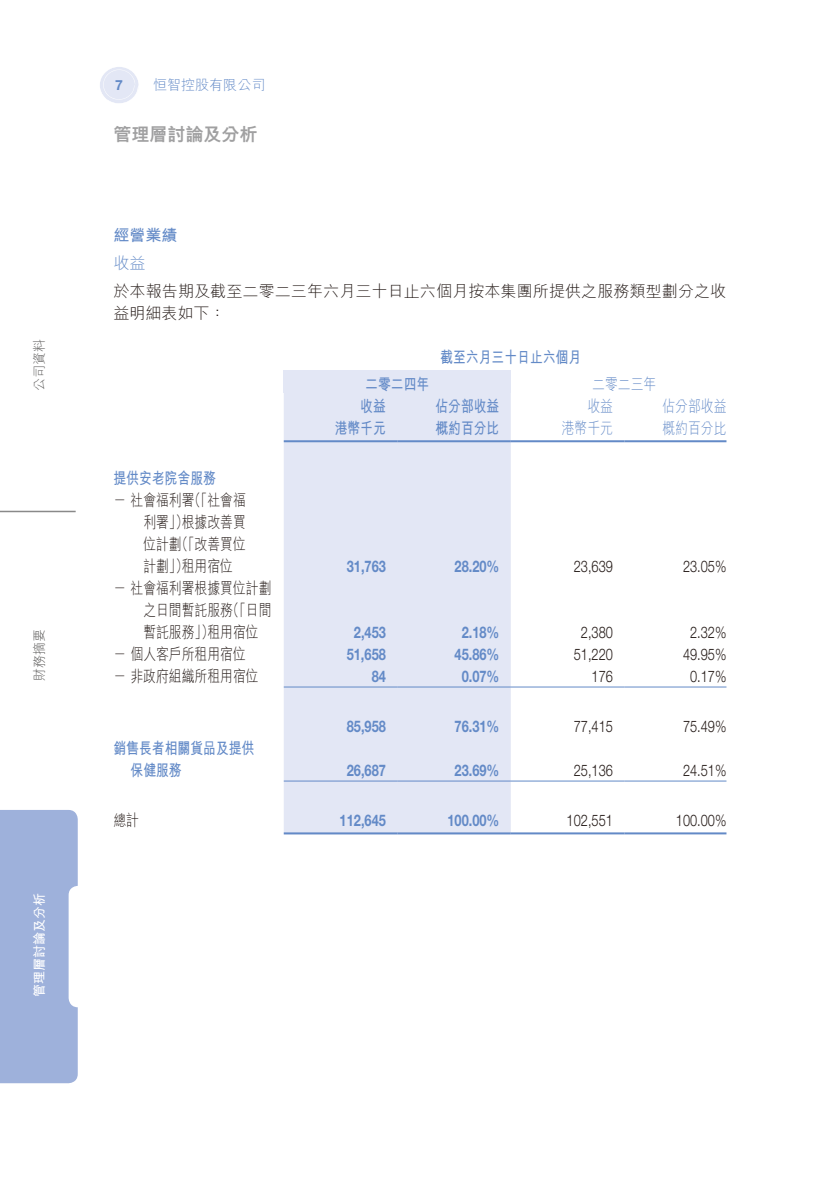
<style>
.page{position:relative;width:840px;height:1191px;background:#fff}
.page>*{position:absolute;margin:0;border:0;box-sizing:border-box;transform-origin:0 0}
.t1{font:800 18px "M Hei HK";color:#a0a0a1}
.t2{font:300 16px/22px "M Hei HK";color:#231916;scale:.8 1}
.t3{font:300 16px "Helvetica Neue LT Std";color:#231916;scale:.8 1}
.t4{font:700 16px "Helvetica Neue LT Std";color:#638ac7;scale:.8 1}
.t5{font:700 16px/22px "M Hei HK";color:#638ac7;scale:.8 1}
.t6{font:300 16px/22px "M Hei HK";color:#231916}
.t7{font:300 16px/22px "M Hei HK";color:#638ac7;text-align:right;scale:.8 1}
.t8{font:700 16px "M Hei HK";color:#638ac7}
.t9{font:300 16px "M Hei HK";color:#638ac7}
.t10{font:300 14px "M Hei HK";color:#638ac7}
.t11{font:700 14px "Helvetica Neue LT Std";color:#638ac7}
.t12{font:700 13px "M Hei HK";color:#fff}
.t13{font:300 13px "M Hei HK";color:#595857}
</style>
<div class="page">
<div style="left:0;top:810px;width:78px;height:273px;background:#9eb1db"></div>
<hr style="left:0;top:511px;width:76px;height:1px;background:#898989">
<svg style="left:100px;top:67px;width:39px;height:36px"></svg>
<div style="left:283px;top:370px;width:227px;height:22px;background:#e3e7f5"></div>
<div style="left:283px;top:392px;width:227px;height:440px;background:#e3e7f5"></div>
<hr style="left:283px;top:440px;width:114px;height:2px;background:#638ac7">
<hr style="left:397px;top:440px;width:113px;height:2px;background:#638ac7">
<hr style="left:510px;top:440px;width:114px;height:2px;background:#638ac7">
<hr style="left:624px;top:440px;width:102px;height:2px;background:#638ac7">
<hr style="left:283px;top:686px;width:114px;height:1px;background:#638ac7">
<hr style="left:397px;top:686px;width:113px;height:1px;background:#638ac7">
<hr style="left:510px;top:686px;width:114px;height:1px;background:#638ac7">
<hr style="left:624px;top:686px;width:102px;height:1px;background:#638ac7">
<hr style="left:283px;top:780px;width:114px;height:1px;background:#638ac7">
<hr style="left:397px;top:780px;width:113px;height:1px;background:#638ac7">
<hr style="left:510px;top:780px;width:114px;height:1px;background:#638ac7">
<hr style="left:624px;top:780px;width:102px;height:1px;background:#638ac7">
<hr style="left:283px;top:832px;width:114px;height:2px;background:#638ac7">
<hr style="left:397px;top:832px;width:113px;height:2px;background:#638ac7">
<hr style="left:510px;top:832px;width:114px;height:2px;background:#638ac7">
<hr style="left:624px;top:832px;width:102px;height:2px;background:#638ac7">
<p class="t13" style="left:33px;top:391px;width:53px;rotate:-90deg">公司資料</p>
<p class="t13" style="left:33px;top:681px;width:53px;rotate:-90deg">財務摘要</p>
<p class="t12" style="left:30px;top:997px;width:105px;rotate:-90deg">管理層討論及分析</p>
<p class="t10" style="left:153px;top:78px;width:113px">恒智控股有限公司</p>
<p class="t11" style="left:115px;top:76px;width:9px">7</p>
<p class="t1" style="left:113px;top:125px;width:145px">管理層討論及分析</p>
<p class="t8" style="left:113px;top:224px;width:65px">經營業績</p>
<p class="t9" style="left:113px;top:255px;width:33px">收益</p>
<p class="t6" style="left:113px;top:279px;width:614px">於本報告期及截至二零二三年六月三十日止六個月按本集團所提供之服務類型劃分之收益明細表如下：</p>
<p class="t5" style="left:440px;top:344px;width:178px">截至六月三十日止六個月</p>
<p class="t7" style="left:592px;top:373px;width:81px">二零二三年</p>
<p class="t5" style="left:365px;top:372px;width:81px">二零二四年</p>
<p class="t5" style="left:360px;top:394px;width:34px">收益</p>
<p class="t5" style="left:334px;top:416px;width:66px">港幣千元</p>
<p class="t5" style="left:435px;top:394px;width:81px">佔分部收益概約百分比</p>
<p class="t7" style="left:561px;top:395px;width:66px">收益<br>港幣千元</p>
<p class="t7" style="left:662px;top:395px;width:81px;text-align:left">佔分部收益概約百分比</p>
<p class="t5" style="left:113px;top:466px;width:130px">提供安老院舍服務</p>
<p class="t2" style="left:188px;top:489px;width:73px">（「社會福</p>
<p class="t2" style="left:182px;top:489px;width:81px;text-indent:-68px">－社會福利署<br>根據改善買</p>
<p class="t2" style="left:175px;top:511px;width:90px;text-indent:-32px">利署」）<br>（「改善買位</p>
<p class="t2" style="left:143px;top:533px;width:50px">位計劃</p>
<p class="t2" style="left:143px;top:555px;width:58px">計劃」）</p>
<p class="t2" style="left:113px;top:577px;width:199px">－社會福利署根據買位計劃</p>
<p class="t2" style="left:226px;top:599px;width:57px">（「日間</p>
<p class="t2" style="left:182px;top:555px;width:65px">租用宿位</p>
<p class="t2" style="left:143px;top:599px;width:113px">之日間暫託服務</p>
<p class="t2" style="left:143px;top:621px;width:89px">暫託服務」）</p>
<p class="t2" style="left:207px;top:621px;width:65px">租用宿位</p>
<p class="t2" style="left:113px;top:643px;width:167px">－個人客戶所租用宿位</p>
<p class="t2" style="left:113px;top:665px;width:183px">－非政府組織所租用宿位</p>
<p class="t5" style="left:113px;top:736px;width:178px">銷售長者相關貨品及提供</p>
<p class="t5" style="left:130px;top:758px;width:65px">保健服務</p>
<p class="t2" style="left:113px;top:809px;width:33px">總計</p>
<p class="t4" style="left:346px;top:556px;width:50px">31,763</p>
<p class="t4" style="left:454px;top:556px;width:58px">28.20%</p>
<p class="t3" style="left:573px;top:556px;width:50px">23,639</p>
<p class="t3" style="left:682px;top:556px;width:56px">23.05%</p>
<p class="t4" style="left:353px;top:622px;width:42px">2,453</p>
<p class="t4" style="left:461px;top:622px;width:49px">2.18%</p>
<p class="t3" style="left:580px;top:622px;width:42px">2,380</p>
<p class="t3" style="left:689px;top:622px;width:47px">2.32%</p>
<p class="t4" style="left:346px;top:644px;width:50px">51,658</p>
<p class="t4" style="left:454px;top:644px;width:58px">45.86%</p>
<p class="t3" style="left:573px;top:644px;width:50px">51,220</p>
<p class="t3" style="left:682px;top:644px;width:56px">49.95%</p>
<p class="t4" style="left:371px;top:666px;width:19px">84</p>
<p class="t4" style="left:461px;top:666px;width:49px">0.07%</p>
<p class="t3" style="left:591px;top:666px;width:28px">176</p>
<p class="t3" style="left:689px;top:666px;width:47px">0.17%</p>
<p class="t4" style="left:346px;top:716px;width:50px">85,958</p>
<p class="t4" style="left:454px;top:716px;width:58px">76.31%</p>
<p class="t3" style="left:573px;top:716px;width:50px">77,415</p>
<p class="t3" style="left:682px;top:716px;width:56px">75.49%</p>
<p class="t4" style="left:346px;top:760px;width:50px">26,687</p>
<p class="t4" style="left:454px;top:760px;width:58px">23.69%</p>
<p class="t3" style="left:573px;top:760px;width:50px">25,136</p>
<p class="t3" style="left:682px;top:760px;width:56px">24.51%</p>
<p class="t4" style="left:339px;top:810px;width:59px">112,645</p>
<p class="t4" style="left:447px;top:810px;width:66px">100.00%</p>
<p class="t3" style="left:566px;top:810px;width:59px">102,551</p>
<p class="t3" style="left:675px;top:810px;width:65px">100.00%</p>
</div>
